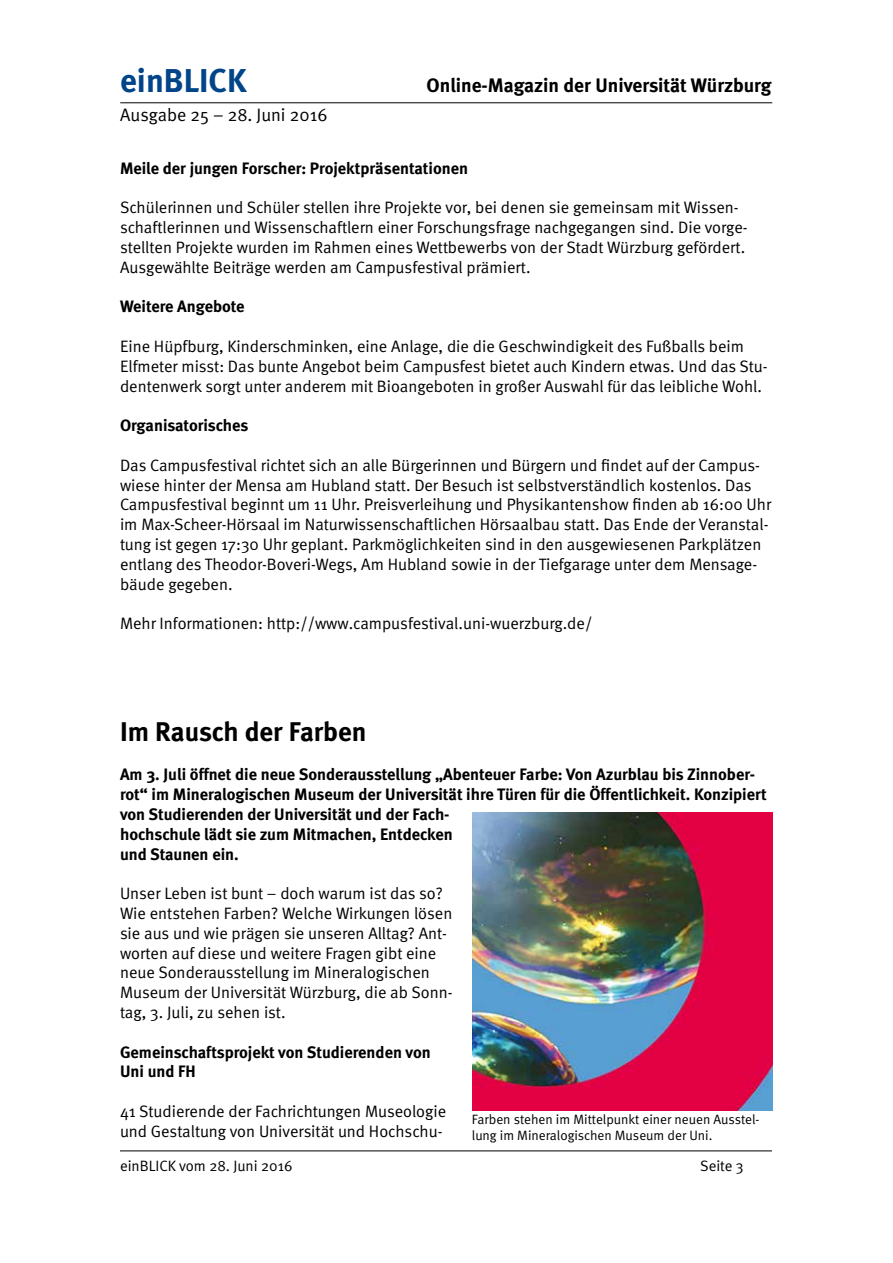
<style>
.page{position:relative;width:893px;height:1263px;background:#fff}
.page>*{position:absolute;margin:0;border:0;box-sizing:border-box;transform-origin:0 0}
.t1{font:700 33px "Meta";color:#004489}
.t2{font:700 27px "Meta";color:#000}
.t3{font:700 19.5px "Meta";color:#000}
.t4{font:18px "Meta Normal";color:#000}
.t5{font:16.5px/19.8px "Meta Normal";color:#000}
.t6{font:700 16.5px/19.8px "Meta";color:#000}
.t7{font:15px "Meta Normal";color:#000}
.t8{font:13.5px/16.2px "Meta Normal";color:#000}
</style>
<div class="page">
<hr style="left:120px;top:102px;width:652px;height:1px;background:#000">
<hr style="left:120px;top:1150px;width:652px;height:1px;background:#000">
<img style="left:472px;top:813px;width:301px;height:297px">
<h1 class="t1" style="left:120px;top:61px;width:128px">einBLICK</h1>
<p class="t3" style="left:427px;top:74px;width:346px">Online-Magazin der Universität Würzburg</p>
<p class="t4" style="left:120px;top:105px;width:209px">Ausgabe 25 – 28. Juni 2016</p>
<p class="t6" style="left:120px;top:158px;width:350px">Meile der jungen Forscher: Projektpräsentationen</p>
<p class="t5" style="left:120px;top:197px;width:629px">Schülerinnen und Schüler stellen ihre Projekte vor, bei denen sie gemeinsam mit Wissen&shy;schaftlerinnen und Wissenschaftlern einer Forschungsfrage nachgegangen sind. Die vorge&shy;stellten Projekte wurden im Rahmen eines Wettbewerbs von der Stadt Würzburg gefördert.<br>Ausgewählte Beiträge werden am Campusfestival prämiert.</p>
<p class="t6" style="left:120px;top:296px;width:126px">Weitere Angebote</p>
<p class="t5" style="left:120px;top:336px;width:649px">Eine Hüpfburg, Kinderschminken, eine Anlage, die die Geschwindigkeit des Fußballs beim<br>Elfmeter misst: Das bunte Angebot beim Campusfest bietet auch Kindern etwas. Und das Stu&shy;dentenwerk sorgt unter anderem mit Bioangeboten in großer Auswahl für das leibliche Wohl.</p>
<p class="t6" style="left:120px;top:415px;width:130px">Organisatorisches</p>
<p class="t5" style="left:120px;top:455px;width:653px">Das Campusfestival richtet sich an alle Bürgerinnen und Bürgern und findet auf der Campus&shy;wiese hinter der Mensa am Hubland statt. Der Besuch ist selbstverständlich kostenlos. Das Campusfestival beginnt um 11 Uhr. Preisverleihung und Physikantenshow finden ab 16:00 Uhr im Max-Scheer-Hörsaal im Naturwissenschaftlichen Hörsaalbau statt. Das Ende der Veranstal&shy;tung ist gegen 17:30 Uhr geplant. Parkmöglichkeiten sind in den ausgewiesenen Parkplätzen entlang des Theodor-Boveri-Wegs, Am Hubland sowie in der Tiefgarage unter dem Mensage&shy;bäude gegeben.</p>
<p class="t5" style="left:120px;top:613px;width:474px">Mehr Informationen: http://www.campusfestival.uni-wuerzburg.de/</p>
<h2 class="t2" style="left:120px;top:715px;width:248px">Im Rausch der Farben</h2>
<p class="t6" style="left:120px;top:764px;width:648px">Am 3. Juli öffnet die neue Sonderausstellung „Abenteuer Farbe: Von Azurblau bis Zinnober&shy;rot“ im Mineralogischen Museum der Universität ihre Türen für die Öffentlichkeit. Konzipiert von Studierenden der Universität und der Fach-<br>hochschule lädt sie zum Mitmachen, Entdecken<br>und Staunen ein.</p>
<p class="t5" style="left:120px;top:883px;width:334px">Unser Leben ist bunt – doch warum ist das so?<br>Wie entstehen Farben? Welche Wirkungen lösen sie aus und wie prägen sie unseren Alltag? Ant&shy;worten auf diese und weitere Fragen gibt eine neue Sonderausstellung im Mineralogischen Museum der Universität Würzburg, die ab Sonn&shy;tag, 3. Juli, zu sehen ist.</p>
<p class="t6" style="left:120px;top:1042px;width:312px">Gemeinschaftsprojekt von Studierenden von<br>Uni und FH</p>
<p class="t5" style="left:120px;top:1101px;width:328px">41 Studierende der Fachrichtungen Museologie und Gestaltung von Universität und Hochschu-</p>
<p class="t8" style="left:472px;top:1111px;width:289px">Farben stehen im Mittelpunkt einer neuen Ausstel&shy;lung im Mineralogischen Museum der Uni.</p>
<p class="t7" style="left:120px;top:1157px;width:174px">einBLICK vom 28. Juni 2016</p>
<p class="t7" style="left:700px;top:1157px;width:45px">Seite 3</p>
</div>
